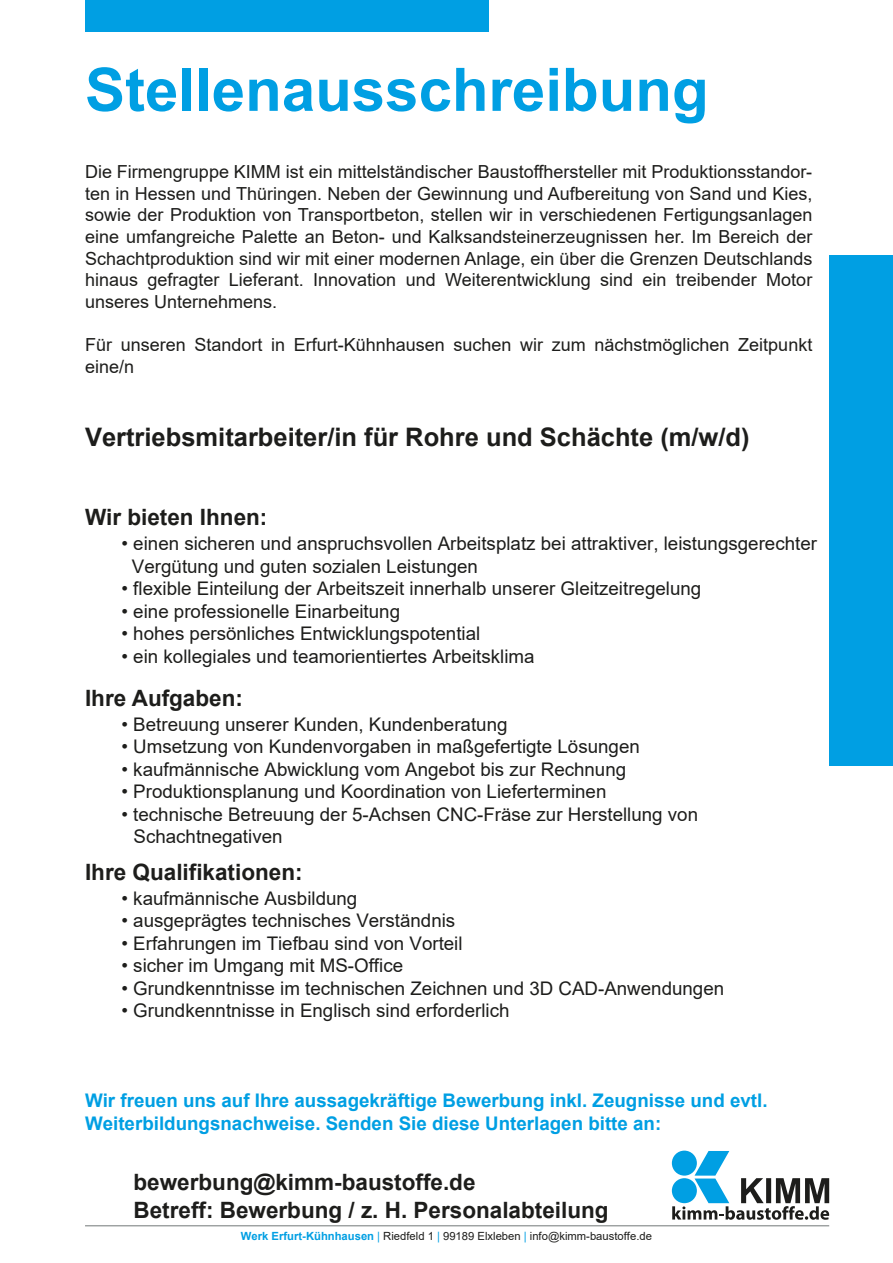
<style>
.page{position:relative;width:893px;height:1263px;background:#fff}
.page>*{position:absolute;margin:0;border:0;box-sizing:border-box;transform-origin:0 0}
.t1{font:700 60px "Arial";color:#009fe3}
.t2{font:700 25.5px "Arial";color:#1d1d1b}
.t3{font:700 22.5px/28.2px "Arial";color:#1d1d1b}
.t4{font:18.75px/22.5px "Arial";color:#1d1d1b}
.t5{font:700 18.75px/22.5px "Arial";color:#009fe3}
.t6{font:18px/21.6px "Arial";color:#1d1d1b;text-align:justify}
.t7{font:11.25px "Arial";color:#1d1d1b}
.s1{font-weight:700;color:#009fe3}
.s2{color:#009fe3}
</style>
<div class="page">
<div style="left:829px;top:255px;width:64px;height:510px;background:#009fe3"></div>
<hr style="left:85px;top:1225px;width:744px;height:1px;background:#727777">
<div style="left:85px;top:0;width:404px;height:32px;background:#009fe3"></div>
<svg style="left:672px;top:1151px;width:157px;height:69px"></svg>
<h1 class="t1" style="left:85px;top:47px;width:625px">Stellenausschreibung</h1>
<p class="t6" style="left:85px;top:161px;width:729px">Die Firmengruppe KIMM ist ein mittelständischer Baustoffhersteller mit Produktionsstandor&shy;ten in Hessen und Thüringen. Neben der Gewinnung und Aufbereitung von Sand und Kies, sowie der Produktion von Transportbeton, stellen wir in verschiedenen Fertigungsanlagen eine umfangreiche Palette an Beton- und Kalksandsteinerzeugnissen her. Im Bereich der Schachtproduktion sind wir mit einer modernen Anlage, ein über die Grenzen Deutschlands hinaus gefragter Lieferant. Innovation und Weiterentwicklung sind ein treibender Motor unseres Unternehmens.</p>
<p class="t6" style="left:85px;top:334px;width:729px">Für unseren Standort in Erfurt-Kühnhausen suchen wir zum nächstmöglichen Zeitpunkt eine/n</p>
<h2 class="t2" style="left:85px;top:419px;width:666px">Vertriebsmitarbeiter/in für Rohre und Schächte (m/w/d)</h2>
<p class="t3" style="left:85px;top:503px;width:184px">Wir bieten Ihnen:</p>
<p class="t4" style="left:132px;top:532px;width:686px;text-indent:-10px">• einen sicheren und anspruchsvollen Arbeitsplatz bei attraktiver, leistungsgerechter<br>Vergütung und guten sozialen Leistungen</p>
<p class="t4" style="left:122px;top:577px;width:581px">• flexible Einteilung der Arbeitszeit innerhalb unserer Gleitzeitregelung</p>
<p class="t4" style="left:122px;top:600px;width:280px">• eine professionelle Einarbeitung</p>
<p class="t4" style="left:122px;top:622px;width:360px">• hohes persönliches Entwicklungspotential</p>
<p class="t4" style="left:122px;top:645px;width:414px">• ein kollegiales und teamorientiertes Arbeitsklima</p>
<p class="t3" style="left:85px;top:684px;width:159px">Ihre Aufgaben:</p>
<p class="t4" style="left:122px;top:713px;width:387px">• Betreuung unserer Kunden, Kundenberatung</p>
<p class="t4" style="left:122px;top:735px;width:520px">• Umsetzung von Kundenvorgaben in maßgefertigte Lösungen</p>
<p class="t4" style="left:122px;top:758px;width:506px">• kaufmännische Abwicklung vom Angebot bis zur Rechnung</p>
<p class="t4" style="left:122px;top:780px;width:486px">• Produktionsplanung und Koordination von Lieferterminen</p>
<p class="t4" style="left:122px;top:803px;width:578px">• technische Betreuung der 5-Achsen CNC-Fräse zur Herstellung von</p>
<p class="t3" style="left:85px;top:858px;width:219px">Ihre Qualifikationen:</p>
<p class="t4" style="left:134px;top:825px;width:151px">Schachtnegativen</p>
<p class="t4" style="left:122px;top:887px;width:237px">• kaufmännische Ausbildung</p>
<p class="t4" style="left:122px;top:909px;width:335px">• ausgeprägtes technisches Verständnis</p>
<p class="t4" style="left:122px;top:932px;width:343px">• Erfahrungen im Tiefbau sind von Vorteil</p>
<p class="t4" style="left:122px;top:954px;width:283px">• sicher im Umgang mit MS-Office</p>
<p class="t4" style="left:122px;top:977px;width:604px">• Grundkenntnisse im technischen Zeichnen und 3D CAD-Anwendungen</p>
<p class="t4" style="left:122px;top:999px;width:389px">• Grundkenntnisse in Englisch sind erforderlich</p>
<p class="t5" style="left:85px;top:1090px;width:684px">Wir freuen uns auf Ihre aussagekräftige Bewerbung inkl. Zeugnisse und evtl.<br>Weiterbildungsnachweise. Senden Sie diese Unterlagen bitte an:</p>
<p class="t3" style="left:134px;top:1168px;width:477px">bewerbung@kimm-baustoffe.de<br>Betreff: Bewerbung / z. H. Personalabteilung</p>
<p class="t7" style="left:241px;top:1228px;width:412px"><span class="s1">Werk Erfurt-Kühnhausen</span> <span class="s2">|</span> Riedfeld 1 <span class="s2">|</span> 99189 Elxleben <span class="s2">|</span> info@kimm-baustoffe.de</p>
</div>
